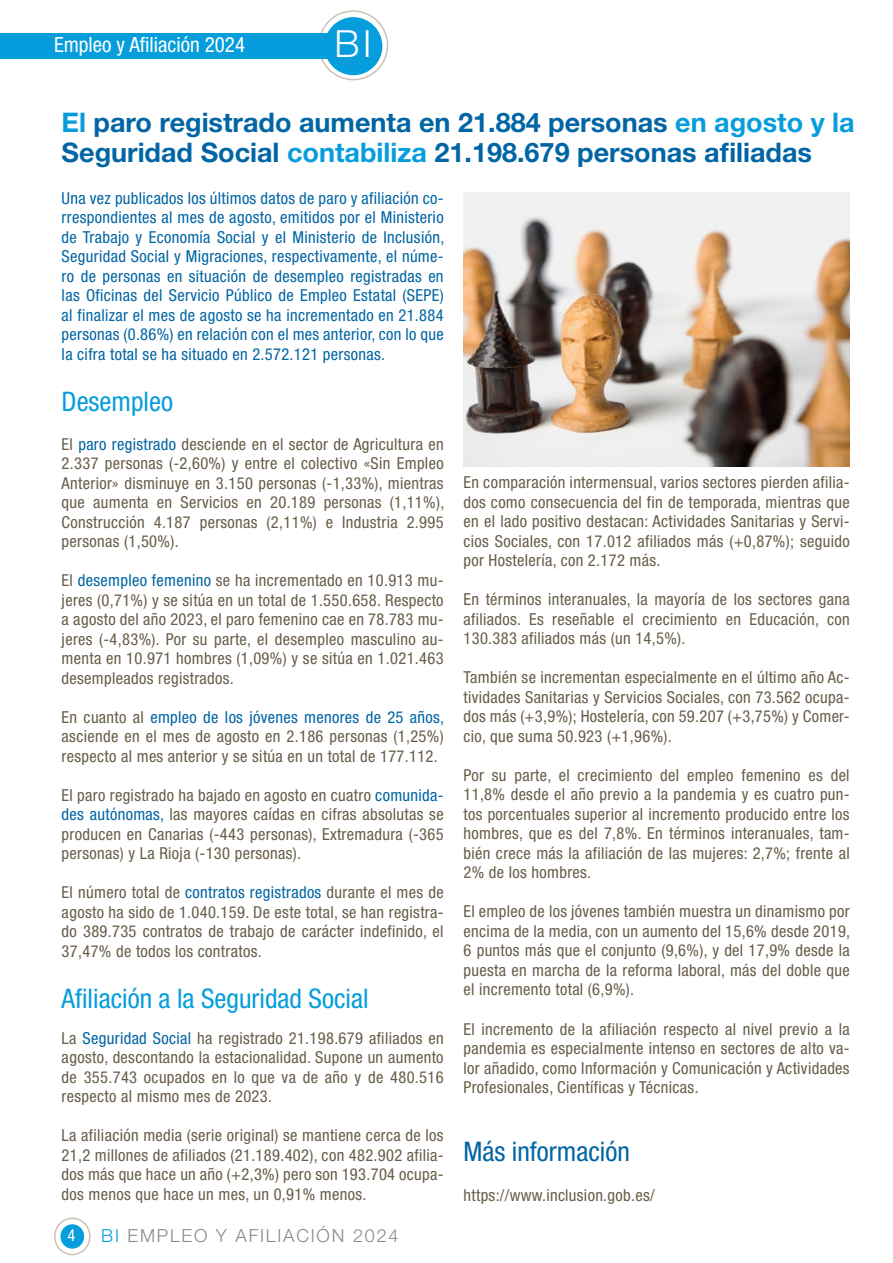
<style>
.page{position:relative;width:893px;height:1263px;background:#fff}
.page>*{position:absolute;margin:0;border:0;box-sizing:border-box;transform-origin:0 0}
.t1{font:300 37.5px "Helvetica Neue LT Std";color:#fff}
.t2{font:700 27px/30px "Helvetica Neue LT Std";color:#0065a4}
.t3{font:condensed 27px "Helvetica Neue LT Std";color:#069ddc}
.t4{font:condensed 27px "Helvetica Neue LT Std";color:#0065a4}
.t5{font:condensed 21px "Helvetica Neue LT Std";color:#fff}
.t6{font:300 18px "Helvetica Neue LT Std";letter-spacing:.1em;color:#8e8885}
.t7{font:condensed 16.5px/19.5px "Helvetica Neue LT Std";letter-spacing:.02em;color:#685d49;text-align:justify}
.t8{font:condensed 16.5px/19.5px "Helvetica Neue LT Std";letter-spacing:.02em;color:#0065a4;text-align:justify}
.t9{font:condensed 16.5px "Helvetica Neue LT Std";color:#fff}
.s1{color:#069ddc}
.s2{color:#0065a4}
</style>
<div class="page">
<svg style="left:55px;top:1218px;width:35px;height:36px"></svg>
<div style="left:54px;top:1217px;width:37px;height:38px;border:2px solid #cbc2b7;border-radius:50%"></div>
<div style="left:61px;top:1225px;width:22px;height:23px;background:#069ddc;border-radius:50%"></div>
<div style="left:61px;top:1224px;width:23px;height:24px;border:2px solid #069ddc;border-radius:50%"></div>
<svg style="left:319px;top:11px;width:68px;height:69px"></svg>
<div style="left:318px;top:10px;width:70px;height:70px;border:2px solid #cbc2b7;border-radius:50%"></div>
<div style="left:325px;top:18px;width:57px;height:56px;background:#069ddc;border-radius:50%"></div>
<div style="left:324px;top:17px;width:58px;height:58px;border:2px solid #069ddc;border-radius:50%"></div>
<div style="left:0;top:33px;width:331px;height:26px;background:#069ddc"></div>
<img style="left:463px;top:192px;width:387px;height:275px">
<p class="t5" style="left:54px;top:32px;width:193px">Empleo y Afiliación 2024</p>
<p class="t1" style="left:334px;top:21px;width:39px">BI</p>
<p class="t2" style="left:62px;top:107px;width:795px"><span class="s1">El</span> paro registrado aumenta en 21.884 personas <span class="s1">en agosto y la<br></span>Seguridad Social <span class="s1">contabiliza</span> 21.198.679 personas afiliadas</p>
<p class="t8" style="left:62px;top:188px;width:384px">Una vez publicados los últimos datos de paro y afiliación co&shy;rrespondientes al mes de agosto, emitidos por el Ministerio de Trabajo y Economía Social y el Ministerio de Inclusión, Seguridad Social y Migraciones, respectivamente, el núme&shy;ro de personas en situación de desempleo registradas en las Oficinas del Servicio Público de Empleo Estatal (SEPE) al finalizar el mes de agosto se ha incrementado en 21.884 personas (0.86%) en relación con el mes anterior, con lo que la cifra total se ha situado en 2.572.121 personas.</p>
<p class="t3" style="left:62px;top:386px;width:113px">Desempleo</p>
<p class="t7" style="left:62px;top:434px;width:384px">El <span class="s2">paro registrado</span> desciende en el sector de Agricultura en 2.337 personas (-2,60%) y entre el colectivo «Sin Empleo Anterior» disminuye en 3.150 personas (-1,33%), mientras que aumenta en Servicios en 20.189 personas (1,11%), Construcción 4.187 personas (2,11%) e Industria 2.995 personas (1,50%).</p>
<p class="t7" style="left:62px;top:571px;width:383px">El <span class="s2">desempleo femenino</span> se ha incrementado en 10.913 mu&shy;jeres (0,71%) y se sitúa en un total de 1.550.658. Respecto a agosto del año 2023, el paro femenino cae en 78.783 mu&shy;jeres (-4,83%). Por su parte, el desempleo masculino au&shy;menta en 10.971 hombres (1,09%) y se sitúa en 1.021.463 desempleados registrados.</p>
<p class="t7" style="left:62px;top:707px;width:384px">En cuanto al <span class="s2">empleo de los jóvenes menores de 25 años, </span>asciende en el mes de agosto en 2.186 personas (1,25%) respecto al mes anterior y se sitúa en un total de 177.112.</p>
<p class="t7" style="left:62px;top:785px;width:383px">El paro registrado ha bajado en agosto en cuatro <span class="s2">comunida&shy;des autónomas,</span> las mayores caídas en cifras absolutas se producen en Canarias (-443 personas), Extremadura (-365 personas) y La Rioja (-130 personas).</p>
<p class="t7" style="left:62px;top:883px;width:383px">El número total de <span class="s2">contratos registrados</span> durante el mes de agosto ha sido de 1.040.159. De este total, se han registra&shy;do 389.735 contratos de trabajo de carácter indefinido, el 37,47% de todos los contratos.</p>
<p class="t3" style="left:62px;top:983px;width:308px">Afiliación a la Seguridad Social</p>
<p class="t7" style="left:62px;top:1028px;width:383px">La <span class="s2">Seguridad Social</span> ha registrado 21.198.679 afiliados en agosto, descontando la estacionalidad. Supone un aumento de 355.743 ocupados en lo que va de año y de 480.516 respecto al mismo mes de 2023.</p>
<p class="t7" style="left:62px;top:1126px;width:383px">La afiliación media (serie original) se mantiene cerca de los 21,2 millones de afiliados (21.189.402), con 482.902 afilia&shy;dos más que hace un año (+2,3%) pero son 193.704 ocupa&shy;dos menos que hace un mes, un 0,91% menos.</p>
<p class="t9" style="left:67px;top:1226px;width:9px">4</p>
<p class="t6" style="left:101px;top:1225px;width:299px"><span class="s1">BI</span> EMPLEO Y AFILIACIÓN 2024</p>
<p class="t7" style="left:463px;top:473px;width:388px">En comparación intermensual, varios sectores pierden afilia&shy;dos como consecuencia del fin de temporada, mientras que en el lado positivo destacan: Actividades Sanitarias y Servi&shy;cios Sociales, con 17.012 afiliados más (+0,87%); seguido por Hostelería, con 2.172 más.</p>
<p class="t7" style="left:463px;top:590px;width:388px">En términos interanuales, la mayoría de los sectores gana afiliados. Es reseñable el crecimiento en Educación, con 130.383 afiliados más (un 14,5%).</p>
<p class="t7" style="left:463px;top:668px;width:388px">También se incrementan especialmente en el último año Ac&shy;tividades Sanitarias y Servicios Sociales, con 73.562 ocupa&shy;dos más (+3,9%); Hostelería, con 59.207 (+3,75%) y Comer&shy;cio, que suma 50.923 (+1,96%).</p>
<p class="t7" style="left:463px;top:765px;width:388px">Por su parte, el crecimiento del empleo femenino es del 11,8% desde el año previo a la pandemia y es cuatro pun&shy;tos porcentuales superior al incremento producido entre los hombres, que es del 7,8%. En términos interanuales, tam&shy;bién crece más la afiliación de las mujeres: 2,7%; frente al 2% de los hombres.</p>
<p class="t7" style="left:463px;top:902px;width:388px">El empleo de los jóvenes también muestra un dinamismo por encima de la media, con un aumento del 15,6% desde 2019, 6 puntos más que el conjunto (9,6%), y del 17,9% desde la puesta en marcha de la reforma laboral, más del doble que el incremento total (6,9%).</p>
<p class="t7" style="left:463px;top:1019px;width:388px">El incremento de la afiliación respecto al nivel previo a la pandemia es especialmente intenso en sectores de alto va&shy;lor añadido, como Información y Comunicación y Actividades Profesionales, Científicas y Técnicas.</p>
<p class="t4" style="left:463px;top:1135px;width:168px">Más información</p>
<p class="t7" style="left:463px;top:1185px;width:193px">https://www.inclusion.gob.es/</p>
</div>
